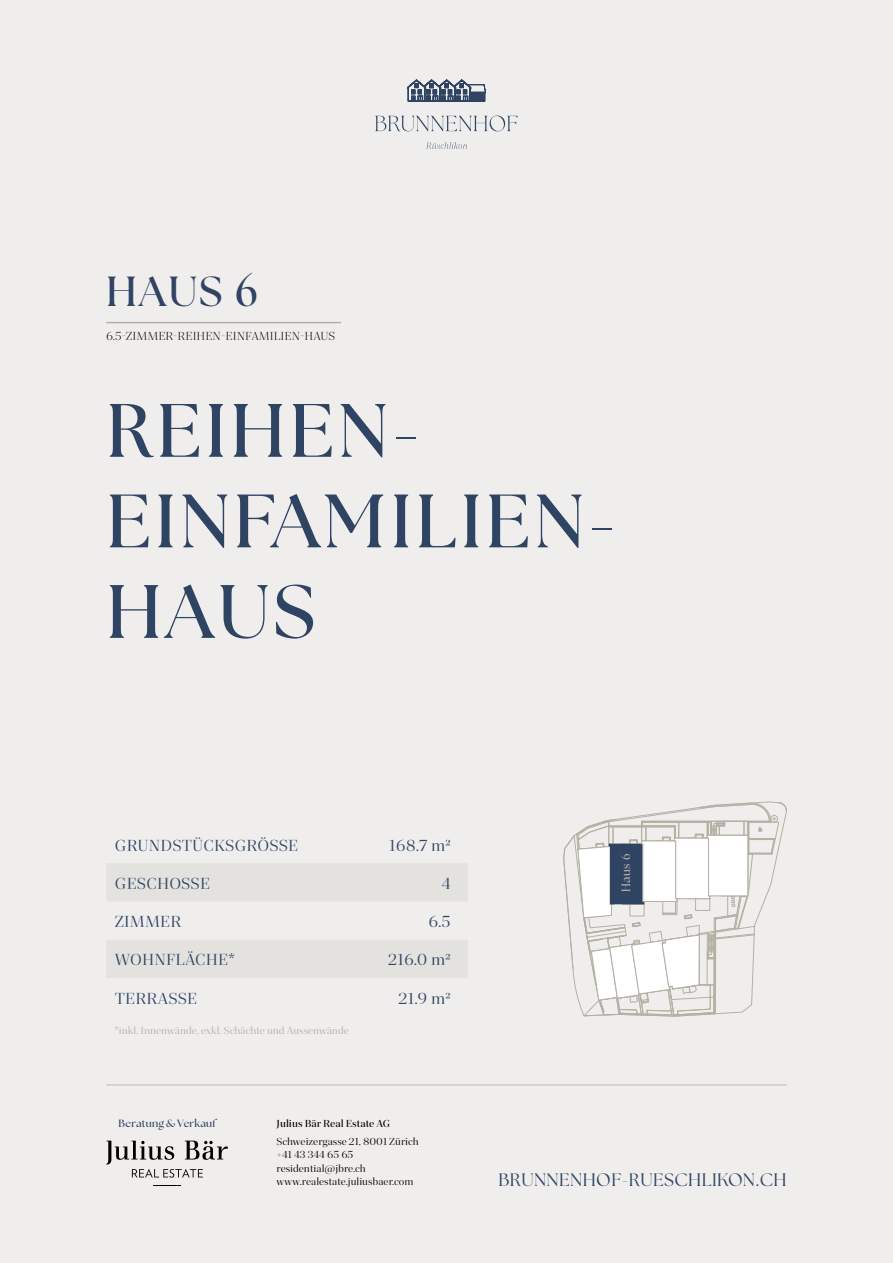
<style>
.page{position:relative;width:893px;height:1263px;background:#f0eeed}
.page>*{position:absolute;margin:0;border:0;box-sizing:border-box;transform-origin:0 0}
.t1{font:700 75.45px/90.6px "The Seasons";letter-spacing:.05em;color:#2f4463}
.t2{font:700 42px "The Seasons";color:#2f4463}
.t3{font:18px "The Seasons";letter-spacing:.025em;color:#2f4463}
.t4{font:16.5px "Quinn Display";letter-spacing:.01em;color:#2f4463}
.t5{font:300 12px "Quinn Display";color:#000}
.t6{font:700 12px "The Seasons";color:#b5b0a4}
.t7{font:10.5px/13.5px "Quinn Display";color:#000}
.t8{font:10.5px "Quinn Display";color:#b5b0a4}
.t9{font:600 10.5px "Quinn Display";color:#000}
.t10{font:700 10.5px "The Seasons";letter-spacing:.02em;color:#2f4463}
</style>
<div class="page">
<svg style="left:563px;top:802px;width:224px;height:215px"></svg>
<hr style="left:106px;top:322px;width:235px;height:1px;background:#b5b0a4">
<svg style="left:407px;top:80px;width:79px;height:22px"></svg>
<svg style="left:375px;top:116px;width:143px;height:15px"></svg>
<svg style="left:426px;top:142px;width:41px;height:7px"></svg>
<hr style="left:106px;top:1084px;width:681px;height:1px;background:#b5b0a4">
<svg style="left:153px;top:1185px;width:28px;height:1px"></svg>
<svg style="left:106px;top:1140px;width:122px;height:37px"></svg>
<svg style="left:106px;top:863px;width:362px;height:115px"></svg>
<h2 class="t2" style="left:106px;top:263px;width:153px">HAUS 6</h2>
<p class="t5" style="left:106px;top:328px;width:231px">6.5-ZIMMER-REIHEN-EINFAMILIEN-HAUS</p>
<h1 class="t1" style="left:106px;top:384px;width:511px">REIHEN-<br>EINFAMILIEN-<br>HAUS</h1>
<h3 class="t4" style="left:115px;top:835px;width:185px">GRUNDSTÜCKSGRÖSSE</h3>
<h3 class="t4" style="left:389px;top:835px;width:63px">168.7 m2</h3>
<h3 class="t4" style="left:115px;top:873px;width:97px">GESCHOSSE</h3>
<h3 class="t4" style="left:442px;top:873px;width:10px">4</h3>
<h3 class="t4" style="left:115px;top:912px;width:68px">ZIMMER</h3>
<h3 class="t4" style="left:428px;top:912px;width:24px">6.5</h3>
<h3 class="t4" style="left:115px;top:950px;width:122px">WOHNFLÄCHE*</h3>
<h3 class="t4" style="left:388px;top:950px;width:64px">216.0 m2</h3>
<h3 class="t4" style="left:115px;top:988px;width:84px">TERRASSE</h3>
<h3 class="t4" style="left:398px;top:988px;width:54px">21.9 m2</h3>
<p class="t8" style="left:115px;top:1024px;width:236px">*inkl. Innenwände, exkl. Schächte und Aussenwände</p>
<p class="t6" style="left:618px;top:892px;width:41px;rotate:-90deg">Haus 6</p>
<p class="t10" style="left:119px;top:1116px;width:99px">Beratung &amp; Verkauf</p>
<p class="t9" style="left:276px;top:1117px;width:115px">Julius Bär Real Estate AG</p>
<p class="t7" style="left:276px;top:1134px;width:144px">Schweizergasse 21, 8001 Zürich +41 43 344 65 65 residential@jbre.ch www.realestate.juliusbaer.com</p>
<h3 class="t3" style="left:498px;top:1167px;width:290px">BRUNNENHOF-RUESCHLIKON.CH</h3>
</div>
